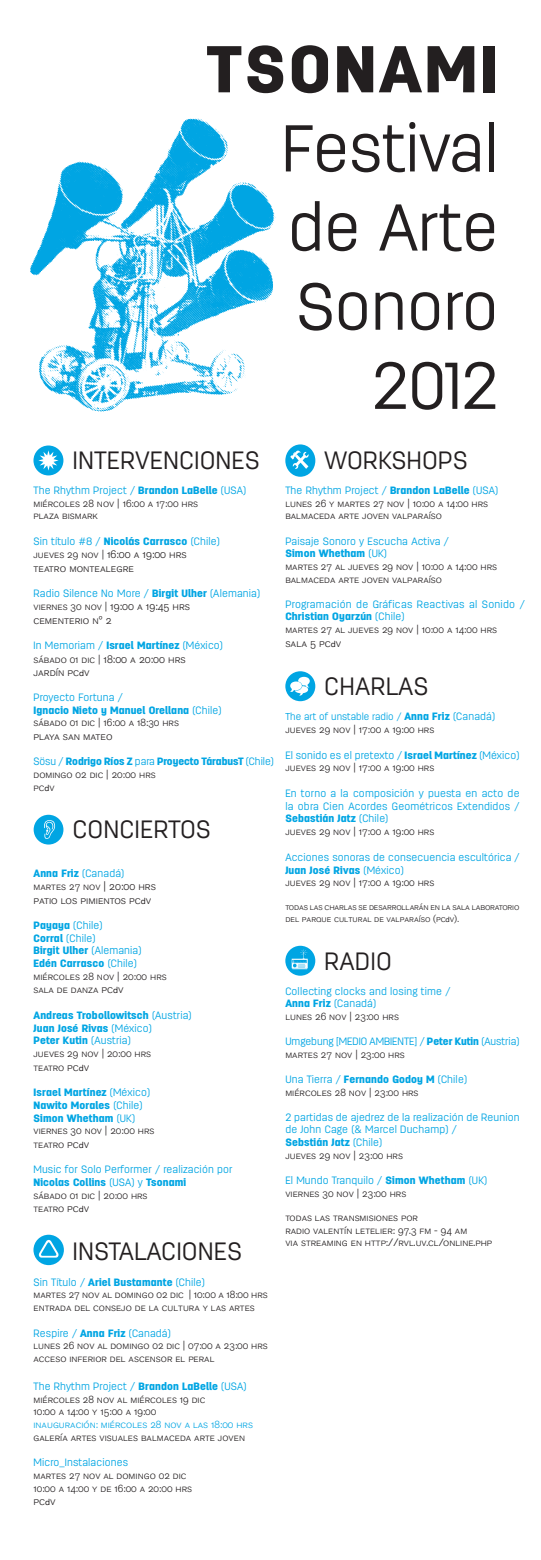
<style>
.page{position:relative;width:541px;height:1560px;background:#fff}
.page>*{position:absolute;margin:0;border:0;box-sizing:border-box;transform-origin:0 0}
.t1{font:300 65.88px/79.1px "Antartida";color:#231f20;text-align:right}
.t2{font:900 65.88px "Antartida";letter-spacing:.05em;color:#231f20}
.t3{font:300 25px "Antartida";letter-spacing:.03em;color:#231f20}
.t4{font:11.25px/13.5px "Akzidenz Grotesk BQ Light SC";letter-spacing:.005em;color:#231f20}
.t5{font:10.62px/12.8px "Akzidenz Grotesk BQ Light SC";letter-spacing:.005em;color:#231f20}
.t6{font:300 10.62px/12.5px "Antartida";letter-spacing:.015em;color:#00a5e3}
.t7{font:900 10.62px/12.8px "Antartida";letter-spacing:.015em;color:#00a5e3}
.t8{font:900 10.62px "Antartida";letter-spacing:-.005em;color:#00a5e3}
.t9{font:10.62px "Akzidenz Grotesk BQ Light SC";letter-spacing:.005em;color:#00a5e3}
.t10{font:300 10px "Antartida";letter-spacing:.005em;color:#00a5e3}
.t11{font:9.38px/11.2px "Akzidenz Grotesk BQ Light SC";letter-spacing:-.015em;color:#231f20}
.s1{font-weight:900}
.s2{font-size:10.62px}
.s3{font-family:"Akzidenz Grotesk BQ";font-size:8.75px}
.s4{font-weight:300}
.s5{font-size:11.25px}
.s6{font-weight:900;font-size:10.62px}
.s7{font-family:"Akzidenz Grotesk BQ";font-size:7.5px}
</style>
<div class="page">
<svg style="left:285px;top:945px;width:30px;height:30px"></svg>
<svg style="left:291px;top:949px;width:16px;height:20px"></svg>
<div style="left:285px;top:444px;width:30px;height:32px;background:#00a5e3;border-radius:50%"></div>
<svg style="left:290px;top:450px;width:18px;height:19px"></svg>
<div style="left:285px;top:671px;width:30px;height:30px;background:#00a5e3;border-radius:50%"></div>
<svg style="left:290px;top:676px;width:19px;height:19px"></svg>
<div style="left:33px;top:445px;width:30px;height:30px;background:#00a5e3;border-radius:50%"></div>
<svg style="left:38px;top:450px;width:21px;height:20px"></svg>
<svg style="left:33px;top:1234px;width:31px;height:30px"></svg>
<svg style="left:39px;top:1239px;width:19px;height:18px"></svg>
<div style="left:34px;top:814px;width:29px;height:30px;background:#00a5e3;border-radius:50%"></div>
<svg style="left:44px;top:820px;width:11px;height:18px"></svg>
<img style="left:30px;top:118px;width:246px;height:294px">
<h1 class="t2" style="left:207px;top:32px;width:293px">TSONAMI</h1>
<h1 class="t1" style="left:282px;top:110px;width:218px">Festival de Arte<br>Sonoro<br>2012</h1>
<h2 class="t3" style="left:73px;top:446px;width:188px">INTERVENCIONES</h2>
<p class="t6" style="left:33px;top:484px;width:214px">The Rhythm Project / <span class="s1">Brandon LaBelle</span> (USA)</p>
<p class="t5" style="left:33px;top:496px;width:166px">miércoles 28 nov | 16:00 a 17:00 hrs plaza bismark</p>
<p class="t6" style="left:33px;top:535px;width:188px">Sin título #8 / <span class="s1">Nicolás Carrasco</span> (Chile)</p>
<p class="t4" style="left:33px;top:547px;width:155px"><span class="s2">jueves 29 nov |</span> 16:00 a 19:00 hrs teatro montealegre</p>
<p class="t6" style="left:33px;top:587px;width:228px">Radio Silence No More / <span class="s1">Birgit Ulher</span> (Alemania)</p>
<p class="t4" style="left:33px;top:599px;width:158px"><span class="s2">viernes 30 nov |</span> 19:00 a 19:45 hrs cementerio nº 2</p>
<p class="t6" style="left:33px;top:639px;width:191px">In Memoriam / <span class="s1">Israel Martínez</span> (México)</p>
<p class="t4" style="left:33px;top:652px;width:154px"><span class="s2">sábado 01 dic |</span> 18:00 a 20:00 hrs jardín pc<span class="s3">d</span>v</p>
<p class="t7" style="left:33px;top:691px;width:189px"><span class="s4">Proyecto Fortuna /<br></span>Ignacio Nieto y Manuel Orellana <span class="s4">(Chile)</span></p>
<p class="t5" style="left:33px;top:716px;width:147px">sábado 01 dic | 16:00 a 18:30 hrs</p>
<p class="t4" style="left:33px;top:729px;width:81px">playa san mateo</p>
<p class="t8" style="left:33px;top:755px;width:242px"><span class="s4">Sösu /</span> Rodrigo Ríos Z <span class="s4">para</span> Proyecto TárabusT <span class="s4">(Chile)</span></p>
<p class="t5" style="left:33px;top:767px;width:124px">domingo 02 dic | 20:00 hrs pc<span class="s3">d</span>v</p>
<h2 class="t3" style="left:73px;top:815px;width:139px">CONCIERTOS</h2>
<p class="t7" style="left:33px;top:866px;width:92px">Anna Friz <span class="s4">(Canadá)</span></p>
<p class="t5" style="left:33px;top:880px;width:124px">martes 27 nov <span class="s5">| 20:00 hrs</span></p>
<p class="t4" style="left:33px;top:893px;width:119px">patio los pimientos pc<span class="s3">d</span>v</p>
<p class="t7" style="left:33px;top:918px;width:109px">Payaya <span class="s4">(Chile)<br></span>Corral <span class="s4">(Chile)<br></span>Birgit Ulher <span class="s4">(Alemania)<br></span>Edén Carrasco <span class="s4">(Chile)</span></p>
<p class="t5" style="left:33px;top:969px;width:135px;line-height:13.5px">miércoles 28 nov | 20:00 hrs sala de danza <span class="s5">pc</span><span class="s3">d</span><span class="s5">v</span></p>
<p class="t7" style="left:33px;top:1008px;width:159px">Andreas Trobollowitsch <span class="s4">(Austria)<br></span>Juan José Rivas <span class="s4">(México)<br></span>Peter Kutin <span class="s4">(Austria)</span></p>
<p class="t5" style="left:33px;top:1046px;width:119px;line-height:13.5px">jueves 29 nov | 20:00 hrs teatro <span class="s5">pc</span><span class="s3">d</span><span class="s5">v</span></p>
<p class="t7" style="left:33px;top:1086px;width:118px">Israel Martínez <span class="s4">(México)<br></span>Nawito Morales <span class="s4">(Chile)<br></span>Simon Whetham <span class="s4">(UK)</span></p>
<p class="t5" style="left:33px;top:1123px;width:122px;line-height:13.5px">viernes 30 nov | 20:00 hrs teatro <span class="s5">pc</span><span class="s3">d</span><span class="s5">v</span></p>
<p class="t6" style="left:33px;top:1163px;width:200px">Music for Solo Performer / realización por<br><span class="s1">Nicolas Collins</span> (USA) y <span class="s1">Tsonami</span></p>
<p class="t5" style="left:33px;top:1188px;width:115px;line-height:13.5px">sábado 01 dic | 20:00 hrs teatro <span class="s5">pc</span><span class="s3">d</span><span class="s5">v</span></p>
<h2 class="t3" style="left:73px;top:1237px;width:170px">INSTALACIONES</h2>
<p class="t6" style="left:33px;top:1275px;width:173px">Sin Título / <span class="s1">Ariel Bustamante</span> (Chile)</p>
<p class="t5" style="left:33px;top:1288px;width:236px">martes 27 nov al domingo 02 dic | 10:00 a 18:00 hrs entrada del consejo de la cultura y las artes</p>
<p class="t6" style="left:33px;top:1326px;width:139px">Respire / <span class="s1">Anna Friz</span> (Canadá)</p>
<p class="t5" style="left:33px;top:1339px;width:236px">lunes 26 nov al domingo 02 dic | 07:00 a 23:00 hrs acceso inferior del ascensor el peral</p>
<p class="t6" style="left:33px;top:1379px;width:214px">The Rhythm Project / <span class="s1">Brandon LaBelle</span> (USA)</p>
<p class="t5" style="left:33px;top:1392px;width:173px">miércoles 28 nov al miércoles 19 dic<br>10:00 a 14:00 y 15:00 a 19:00</p>
<p class="t9" style="left:33px;top:1418px;width:221px">inauguración: miércoles 28 nov a las 18:00 hrs</p>
<p class="t5" style="left:33px;top:1430px;width:213px">galería artes visuales balmaceda arte joven</p>
<p class="t6" style="left:33px;top:1456px;width:96px">Micro_Instalaciones</p>
<p class="t5" style="left:33px;top:1468px;width:160px">martes 27 nov al domingo 02 dic<br>10:00 a 14:00 y de 16:00 a 20:00 hrs</p>
<p class="t4" style="left:33px;top:1494px;width:24px">pc<span class="s3">d</span>v</p>
<h2 class="t3" style="left:324px;top:446px;width:144px">WORKSHOPS</h2>
<p class="t6" style="left:285px;top:484px;width:214px">The Rhythm Project / <span class="s1">Brandon LaBelle</span> (USA)</p>
<p class="t5" style="left:285px;top:496px;width:204px">lunes 26 y martes 27 nov | 10:00 a 14:00 hrs balmaceda arte joven valparaíso</p>
<p class="t6" style="left:285px;top:535px;width:165px">Paisaje Sonoro y Escucha Activa /<br><span class="s1">Simon Whetham</span> (UK)</p>
<p class="t5" style="left:285px;top:560px;width:213px">martes 27 al jueves 29 nov | 10:00 a 14:00 hrs balmaceda arte joven valparaíso</p>
<p class="t6" style="left:285px;top:598px;width:241px">Programación de Gráficas Reactivas al Sonido /<br><span class="s1">Christian Oyarzún</span> (Chile)</p>
<p class="t5" style="left:285px;top:623px;width:213px">martes 27 al jueves 29 nov | 10:00 a 14:00 hrs</p>
<p class="t4" style="left:285px;top:636px;width:57px">sala 5 pc<span class="s3">d</span>v</p>
<h2 class="t3" style="left:324px;top:672px;width:105px">CHARLAS</h2>
<p class="t10" style="left:285px;top:711px;width:211px">The art of unstable radio / <span class="s6">Anna Friz</span> <span class="s2">(Canadá)</span></p>
<p class="t5" style="left:285px;top:723px;width:150px">jueves 29 nov | 17:00 a 19:00 hrs</p>
<p class="t6" style="left:285px;top:748px;width:235px">El sonido es el pretexto / <span class="s1">Israel Martínez</span> (México)</p>
<p class="t5" style="left:285px;top:761px;width:150px">jueves 29 nov | 17:00 a 19:00 hrs</p>
<p class="t6" style="left:285px;top:787px;width:235px;text-align:justify">En torno a la composición y puesta en acto de la obra Cien Acordes Geométricos Extendidos / <span class="s1">Sebastián Jatz</span> (Chile)</p>
<p class="t5" style="left:285px;top:825px;width:150px">jueves 29 nov | 17:00 a 19:00 hrs</p>
<p class="t6" style="left:285px;top:850px;width:235px">Acciones sonoras de consecuencia escultórica /<br><span class="s1">Juan José Rivas</span> (México)</p>
<p class="t5" style="left:285px;top:876px;width:150px">jueves 29 nov | 17:00 a 19:00 hrs</p>
<p class="t11" style="left:285px;top:901px;width:235px">todas las charlas se desarrollarán en la sala laboratorio del parque cultural de valparaíso (pc<span class="s7">d</span>v).</p>
<h2 class="t3" style="left:324px;top:947px;width:68px">RADIO</h2>
<p class="t6" style="left:285px;top:984px;width:166px">Collecting clocks and losing time /<br><span class="s1">Anna Friz</span> (Canadá)</p>
<p class="t5" style="left:285px;top:1010px;width:115px">lunes 26 nov | 23:00 hrs</p>
<p class="t6" style="left:285px;top:1035px;width:235px">Umgebung [MEDIO AMBIENTE] / <span class="s1">Peter Kutin</span> (Austria)</p>
<p class="t5" style="left:285px;top:1047px;width:121px">martes 27 nov | 23:00 hrs</p>
<p class="t6" style="left:285px;top:1073px;width:183px">Una Tierra / <span class="s1">Fernando Godoy M</span> (Chile)</p>
<p class="t5" style="left:285px;top:1085px;width:135px">miércoles 28 nov | 23:00 hrs</p>
<p class="t6" style="left:285px;top:1110px;width:235px">2 partidas de ajedrez de la realización de Reunion de John Cage (&amp; Marcel Duchamp) /<br><span class="s1">Sebstián Jatz</span> (Chile)</p>
<p class="t5" style="left:285px;top:1148px;width:119px">jueves 29 nov | 23:00 hrs</p>
<p class="t6" style="left:285px;top:1173px;width:203px">El Mundo Tranquilo / <span class="s1">Simon Whetham</span> (UK)</p>
<p class="t5" style="left:285px;top:1186px;width:122px">viernes 30 nov | 23:00 hrs</p>
<p class="t5" style="left:285px;top:1210px;width:208px">todas las transmisiones por<br>radio valentín letelier: 97.3 fm - 94 am<br>via streaming en http://rvl.uv.cl/online.php</p>
</div>
